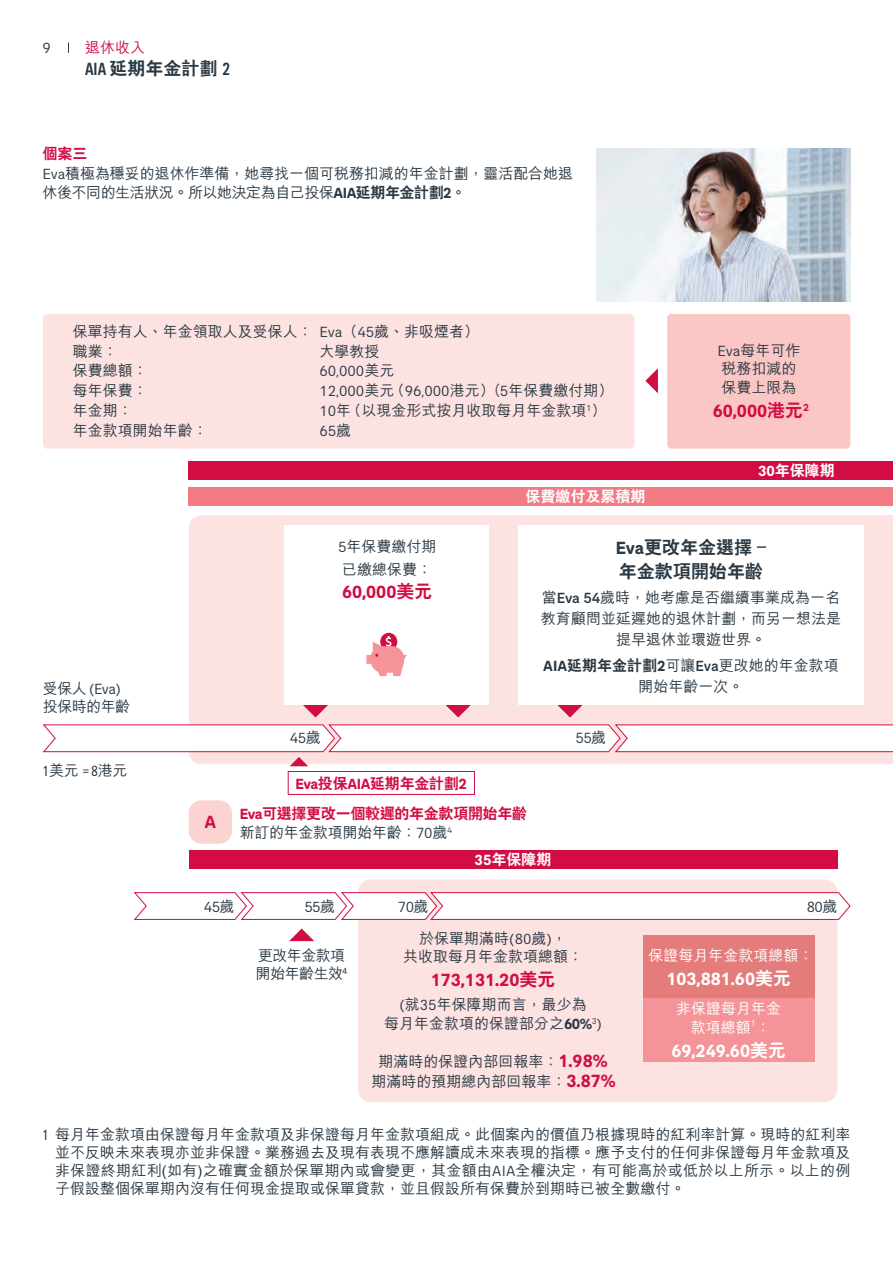
<style>
.page{position:relative;width:893px;height:1263px;background:#fff}
.page>*{position:absolute;margin:0;border:0;box-sizing:border-box;transform-origin:0 0}
.bullet_point{font:700 18px "AIA Everest";color:#d20d44}
.bullet_point-2{font:800 18px/24px "C Hei 2 HK";color:#2b3944}
.bullet_point-3{font:700 18px "AIA Everest";color:#fff}
.body_copy_2{font:700 18px "AIA Everest";color:#d20d44}
.bullet_point-4{font:500 15px/18.5px "M Hei HK";color:#2b3944;text-align:center}
.body_copy_2-2{font:500 15px/18.6px "M Hei HK";letter-spacing:-.005em;color:#2b3944}
.body_copy_2-3{font:800 15px "C Hei 2 HK";letter-spacing:-.02em;color:#d20d44}
.bullet_point-5{font:15px "AIA Everest";letter-spacing:-.035em;color:#2b3944}
.bullet_point-6{font:500 15px/18.5px "M Hei HK";color:#fff;text-align:center}
.body_copy_2-4{font:800 15px "C Hei 2 HK";color:#fff}
.bullet_point-7{font:500 15px/18px "M Hei HK";letter-spacing:-.035em;color:#2b3944}
.body_copy_2-5{font:15px "AIA Everest";color:#2b3944}
.TNC{font:500 15px "M Hei HK";color:#2b3944}
.t1{font:500 15px "M Hei HK";color:#d20d44}
.s1{font-family:"AIA Everest";font-weight:500;font-stretch:condensed}
.s2{font-family:"AIA Everest";font-weight:400}
.s3{font-family:"AIA Everest";font-weight:700}
.s4{font-family:"C Hei 2 HK";font-weight:800}
.s5{font-family:"M Hei HK";font-weight:500}
.s6{font-family:"AIA Everest"}
.s7{font-family:"AIA Everest";font-weight:400;font-stretch:condensed}
.s8{font-family:"AIA Everest";font-weight:700;font-size:18px;color:#d20d44}
</style>
<div class="page">
<div style="left:189px;top:515px;width:704px;height:209px;background:#fce2e0"></div>
<div style="left:667px;top:314px;width:183px;height:135px;background:#fac7c5;border-radius:4px"></div>
<svg style="left:645px;top:368px;width:13px;height:25px"></svg>
<div style="left:43px;top:314px;width:591px;height:135px;background:#fce2e0;border-radius:4px"></div>
<div style="left:189px;top:487px;width:704px;height:19px;background:#f27b84"></div>
<div style="left:189px;top:461px;width:704px;height:18px;background:#d20d44"></div>
<img style="left:597px;top:149px;width:253px;height:153px">
<div style="left:518px;top:526px;width:345px;height:179px;background:#fff"></div>
<div style="left:285px;top:526px;width:204px;height:179px;background:#fff"></div>
<svg style="left:557px;top:705px;width:26px;height:12px"></svg>
<svg style="left:303px;top:705px;width:25px;height:12px"></svg>
<svg style="left:446px;top:705px;width:25px;height:12px"></svg>
<div style="left:358px;top:879px;width:479px;height:223px;background:#fce2e0;border-radius:13px"></div>
<div style="left:643px;top:935px;width:171px;height:63px;background:#e47c7b"></div>
<div style="left:643px;top:998px;width:171px;height:64px;background:#f59498"></div>
<svg style="left:133px;top:892px;width:718px;height:28px"></svg>
<div style="left:189px;top:850px;width:648px;height:19px;background:#d20d44"></div>
<svg style="left:289px;top:928px;width:25px;height:13px"></svg>
<div style="left:380px;top:633px;width:17px;height:18px;background:#d20d44;border-radius:50%"></div>
<svg style="left:366px;top:636px;width:41px;height:40px"></svg>
<div style="left:189px;top:800px;width:43px;height:44px;background:#fbd4d2;border-radius:13px"></div>
<div style="left:288px;top:771px;width:187px;height:24px;border:1px solid #d20d44"></div>
<svg style="left:42px;top:724px;width:851px;height:42px"></svg>
<p class="bullet_point-5" style="left:43px;top:39px;width:10px">9</p>
<p class="t1" style="left:85px;top:37px;width:61px">退休收入</p>
<p class="bullet_point-2" style="left:85px;top:57px;width:146px"><span class="s1">AIA</span> 延期年金計劃 <span class="s1">2</span></p>
<p class="body_copy_2-3" style="left:43px;top:143px;width:47px">個案三</p>
<p class="body_copy_2-2" style="left:43px;top:163px;width:532px"><span class="s2">Eva</span>積極為穩妥的退休作準備，她尋找一個可稅務扣減的年金計劃，靈活配合她退休後不同的生活狀況。所以她決定為自己投保<span class="s3">AIA</span><span class="s4">延期年金計劃</span><span class="s3">2</span>。</p>
<p class="body_copy_2-2" style="left:73px;top:321px;width:408px">保單持有人、年金領取人及受保人： <span class="s2">Eva</span>（<span class="s2">45</span>歲、非吸煙者）</p>
<p class="body_copy_2-2" style="left:73px;top:341px;width:46px">職業：</p>
<p class="body_copy_2-2" style="left:319px;top:341px;width:61px">大學教授</p>
<p class="body_copy_2-2" style="left:73px;top:360px;width:76px">保費總額：</p>
<p class="body_copy_2-5" style="left:319px;top:363px;width:76px">60,000<span class="s5">美元</span></p>
<p class="body_copy_2-2" style="left:73px;top:380px;width:76px">每年保費：</p>
<p class="body_copy_2-2" style="left:319px;top:380px;width:295px"><span class="s2">12,000</span>美元（<span class="s2">96,000</span>港元）（<span class="s2">5</span>年保費繳付期）</p>
<p class="body_copy_2-2" style="left:73px;top:400px;width:61px">年金期：</p>
<p class="body_copy_2-2" style="left:319px;top:400px;width:289px"><span class="s2">10</span>年（以現金形式按月收取每月年金款項<sup>1</sup>）</p>
<p class="body_copy_2-2" style="left:73px;top:420px;width:136px">年金款項開始年齡：</p>
<p class="body_copy_2-5" style="left:319px;top:422px;width:33px">65<span class="s5">歲</span></p>
<p class="body_copy_2-4" style="left:525px;top:486px;width:121px">保費繳付及累積期</p>
<p class="bullet_point-4" style="left:717px;top:340px;width:84px;text-align:left"><span class="s2">Eva</span>每年可作稅務扣減的保費上限為</p>
<p class="bullet_point" style="left:713px;top:400px;width:98px">60,000<span class="s4">港元</span><sup>2</sup></p>
<p class="body_copy_2-4" style="left:758px;top:460px;width:78px"><span class="s3">30</span>年保障期</p>
<p class="bullet_point-4" style="left:338px;top:536px;width:100px"><span class="s2">5</span>年保費繳付期</p>
<p class="bullet_point-4" style="left:342px;top:559px;width:92px">已繳總保費：</p>
<p class="bullet_point" style="left:342px;top:582px;width:92px">60,000<span class="s4">美元</span></p>
<p class="bullet_point-2" style="left:616px;top:536px;width:152px"><span class="s3">Eva</span>更改年金選擇 –年金款項開始年齡</p>
<p class="bullet_point-4" style="left:541px;top:586px;width:301px;line-height:21px">當<span class="s6">Eva 54</span>歲時，她考慮是否繼續事業成為一名教育顧問並延遲她的退休計劃，而另一想法是提早退休並環遊世界。</p>
<p class="bullet_point-4" style="left:543px;top:655px;width:297px"><span class="s3">AIA</span><span class="s4">延期年金計劃</span><span class="s3">2</span>可讓<span class="s6">Eva</span>更改她的年金款項</p>
<p class="bullet_point-5" style="left:43px;top:680px;width:79px"><span class="s5">受保人</span> (Eva)</p>
<p class="bullet_point-4" style="left:638px;top:676px;width:106px">開始年齡一次。</p>
<p class="bullet_point-4" style="left:43px;top:696px;width:89px">投保時的年齡</p>
<p class="bullet_point-5" style="left:290px;top:729px;width:32px">45<span class="s5">歲</span></p>
<p class="bullet_point-5" style="left:575px;top:729px;width:32px">55<span class="s5">歲</span></p>
<p class="TNC" style="left:43px;top:759px;width:86px"><span class="s7">1</span>美元 <span class="s7">= 8</span>港元</p>
<p class="body_copy_2" style="left:204px;top:812px;width:13px">A</p>
<p class="body_copy_2-3" style="left:296px;top:773px;width:173px"><span class="s3">Eva</span>投保<span class="s3">AIA</span>延期年金計劃<span class="s3">2</span></p>
<p class="body_copy_2-3" style="left:240px;top:803px;width:289px"><span class="s3">Eva</span>可選擇更改一個較遲的年金款項開始年齡</p>
<p class="body_copy_2-2" style="left:240px;top:822px;width:214px">新訂的年金款項開始年齡：<span class="s2">70</span>歲<sup>4</sup></p>
<p class="body_copy_2-4" style="left:475px;top:849px;width:78px"><span class="s3">35</span>年保障期</p>
<p class="bullet_point-5" style="left:204px;top:898px;width:32px">45<span class="s5">歲</span></p>
<p class="bullet_point-5" style="left:304px;top:898px;width:32px">55<span class="s5">歲</span></p>
<p class="bullet_point-5" style="left:398px;top:898px;width:32px">70<span class="s5">歲</span></p>
<p class="bullet_point-5" style="left:807px;top:898px;width:32px">80<span class="s5">歲</span></p>
<p class="bullet_point-7" style="left:256px;top:945px;width:93px">更改年金款項開始年齡生效<sup>4</sup></p>
<p class="bullet_point-4" style="left:403px;top:928px;width:181px">於保單期滿時<span class="s2">(80</span>歲<span class="s2">)</span>，<br>共收取每月年金款項總額：</p>
<p class="bullet_point" style="left:431px;top:970px;width:126px">173,131.20<span class="s4">美元</span></p>
<p class="bullet_point-4" style="left:384px;top:995px;width:219px"><span class="s2">(</span>就<span class="s2">35</span>年保障期而言，最少為<br>每月年金款項的保證部分之<span class="s3">60%</span><sup>3</sup><span class="s2">)</span></p>
<p class="bullet_point-6" style="left:648px;top:945px;width:167px">保證每月年金款項總額：</p>
<p class="bullet_point-3" style="left:666px;top:968px;width:126px">103,881.60<span class="s4">美元</span></p>
<p class="bullet_point-6" style="left:676px;top:998px;width:106px">非保證每月年金款項總額<sup>1</sup>：</p>
<p class="bullet_point-3" style="left:671px;top:1040px;width:116px">69,249.60<span class="s4">美元</span></p>
<p class="bullet_point-4" style="left:378px;top:1051px;width:231px">期滿時的保證內部回報率：<span class="s8">1.98%</span></p>
<p class="bullet_point-4" style="left:372px;top:1071px;width:246px">期滿時的預期總內部回報率：<span class="s8">3.87%</span></p>
<p class="bullet_point-4" style="left:55px;top:1124px;width:797px;line-height:18px;text-align:justify;text-indent:-13px"><span class="s7">1</span> 每月年金款項由保證每月年金款項及非保證每月年金款項組成。此個案內的價值乃根據現時的紅利率計算。現時的紅利率並不反映未來表現亦並非保證。業務過去及現有表現不應解讀成未來表現的指標。應予支付的任何非保證每月年金款項及非保證終期紅利(如有)之確實金額於保單期內或會變更，其金額由<span class="s2">AIA</span>全權決定，有可能高於或低於以上所示。以上的例子假設整個保單期內沒有任何現金提取或保單貸款，並且假設所有保費於到期時已被全數繳付。</p>
</div>
